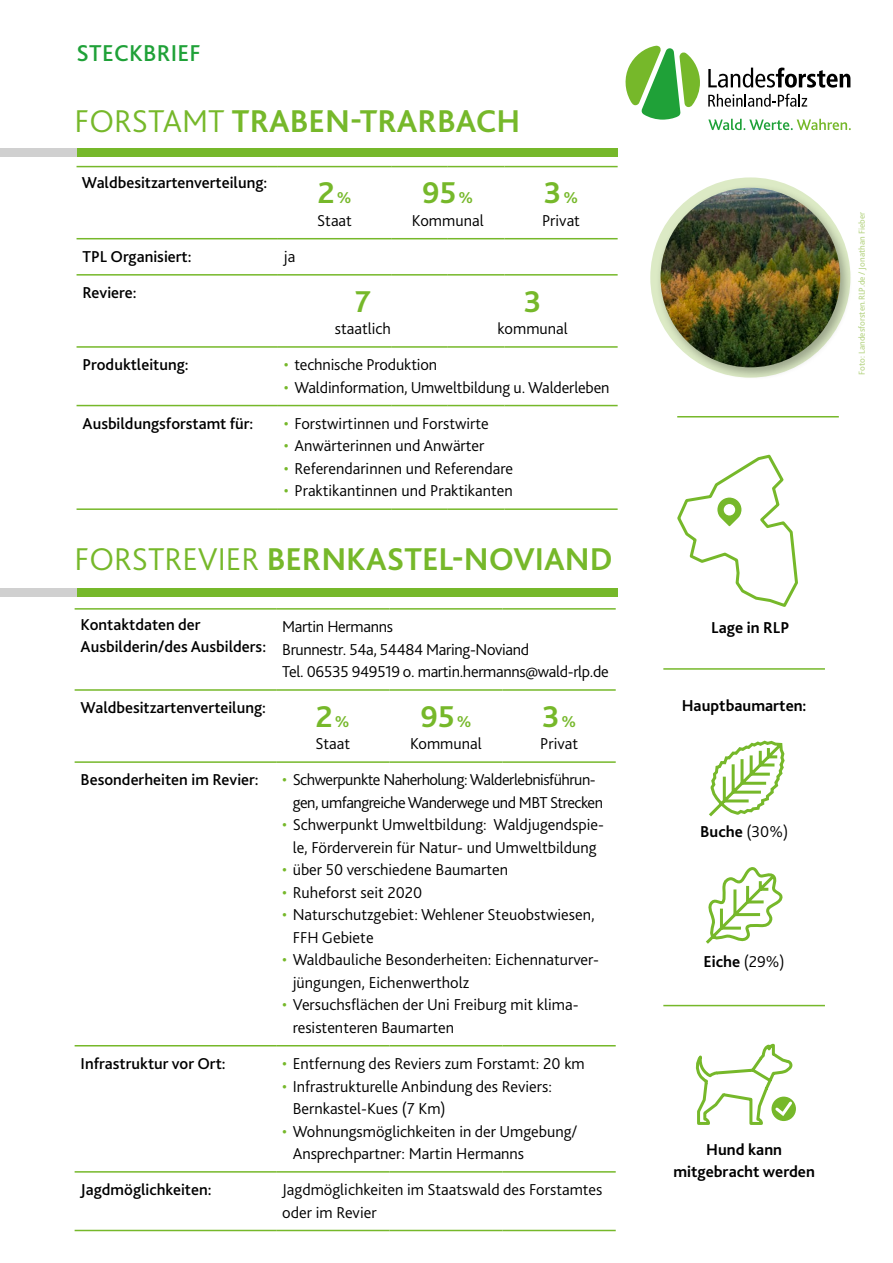
<style>
.page{position:relative;width:893px;height:1263px;background:#fff}
.page>*{position:absolute;margin:0;border:0;box-sizing:border-box;transform-origin:0 0}
.t1{font:700 33px "Bliss 2";color:#76b82a}
.t2{font:700 31.5px "Bliss 2";color:#76b82a}
.t3{font:500 24px "Bliss 2";letter-spacing:.01em;color:#1fa138}
.t4{font:300 16.5px/22.5px "Bliss 2";color:#000}
.t5{font:500 16.5px/22.5px "Bliss 2";color:#000}
.t6{font:300 16.5px "Bliss 2";letter-spacing:-.02em;color:#000}
.t7{font:300 16.5px/22.5px "Bliss 2";letter-spacing:-.03em;color:#000}
.t8{font:700 16.5px/22.5px "Bliss 2";color:#000;text-align:center}
.t9{font:9px "Bliss 2";color:#b6d484}
.s1{font-weight:300}
.s2{font-size:16.5px}
.s3{color:#76b82a}
</style>
<div class="page">
<svg style="left:625px;top:45px;width:75px;height:75px"></svg>
<svg style="left:708px;top:94px;width:99px;height:13px"></svg>
<svg style="left:708px;top:68px;width:142px;height:20px"></svg>
<svg style="left:708px;top:119px;width:143px;height:11px"></svg>
<div style="left:77px;top:148px;width:541px;height:8px;background:#76b82a"></div>
<div style="left:77px;top:589px;width:541px;height:8px;background:#76b82a"></div>
<div style="left:0;top:148px;width:77px;height:8px;background:#d0d0d0"></div>
<div style="left:0;top:589px;width:77px;height:8px;background:#d0d0d0"></div>
<hr style="left:77px;top:166px;width:201px;height:1px;background:#76b82a">
<hr style="left:278px;top:166px;width:113px;height:1px;background:#76b82a">
<hr style="left:391px;top:166px;width:57px;height:1px;background:#76b82a">
<hr style="left:448px;top:166px;width:56px;height:1px;background:#76b82a">
<hr style="left:504px;top:166px;width:114px;height:1px;background:#76b82a">
<hr style="left:77px;top:238px;width:201px;height:1px;background:#76b82a">
<hr style="left:278px;top:238px;width:113px;height:1px;background:#76b82a">
<hr style="left:391px;top:238px;width:57px;height:1px;background:#76b82a">
<hr style="left:448px;top:238px;width:56px;height:1px;background:#76b82a">
<hr style="left:504px;top:238px;width:114px;height:1px;background:#76b82a">
<hr style="left:77px;top:274px;width:201px;height:2px;background:#76b82a">
<hr style="left:278px;top:274px;width:113px;height:2px;background:#76b82a">
<hr style="left:391px;top:274px;width:57px;height:2px;background:#76b82a">
<hr style="left:448px;top:274px;width:56px;height:2px;background:#76b82a">
<hr style="left:504px;top:274px;width:114px;height:2px;background:#76b82a">
<hr style="left:77px;top:346px;width:201px;height:2px;background:#76b82a">
<hr style="left:278px;top:346px;width:113px;height:2px;background:#76b82a">
<hr style="left:391px;top:346px;width:57px;height:2px;background:#76b82a">
<hr style="left:448px;top:346px;width:56px;height:2px;background:#76b82a">
<hr style="left:504px;top:346px;width:114px;height:2px;background:#76b82a">
<hr style="left:77px;top:405px;width:201px;height:1px;background:#76b82a">
<hr style="left:278px;top:405px;width:113px;height:1px;background:#76b82a">
<hr style="left:391px;top:405px;width:57px;height:1px;background:#76b82a">
<hr style="left:448px;top:405px;width:56px;height:1px;background:#76b82a">
<hr style="left:504px;top:405px;width:114px;height:1px;background:#76b82a">
<hr style="left:77px;top:508px;width:201px;height:2px;background:#76b82a">
<hr style="left:278px;top:508px;width:113px;height:2px;background:#76b82a">
<hr style="left:391px;top:508px;width:57px;height:2px;background:#76b82a">
<hr style="left:448px;top:508px;width:56px;height:2px;background:#76b82a">
<hr style="left:504px;top:508px;width:114px;height:2px;background:#76b82a">
<hr style="left:75px;top:608px;width:201px;height:2px;background:#76b82a">
<hr style="left:276px;top:608px;width:113px;height:2px;background:#76b82a">
<hr style="left:389px;top:608px;width:114px;height:2px;background:#76b82a">
<hr style="left:503px;top:608px;width:113px;height:2px;background:#76b82a">
<hr style="left:75px;top:689px;width:201px;height:2px;background:#76b82a">
<hr style="left:276px;top:689px;width:113px;height:2px;background:#76b82a">
<hr style="left:389px;top:689px;width:114px;height:2px;background:#76b82a">
<hr style="left:503px;top:689px;width:113px;height:2px;background:#76b82a">
<hr style="left:75px;top:761px;width:201px;height:2px;background:#76b82a">
<hr style="left:276px;top:761px;width:113px;height:2px;background:#76b82a">
<hr style="left:389px;top:761px;width:114px;height:2px;background:#76b82a">
<hr style="left:503px;top:761px;width:113px;height:2px;background:#76b82a">
<hr style="left:75px;top:1045px;width:201px;height:1px;background:#76b82a">
<hr style="left:276px;top:1045px;width:113px;height:1px;background:#76b82a">
<hr style="left:389px;top:1045px;width:114px;height:1px;background:#76b82a">
<hr style="left:503px;top:1045px;width:113px;height:1px;background:#76b82a">
<hr style="left:75px;top:1171px;width:201px;height:1px;background:#76b82a">
<hr style="left:276px;top:1171px;width:113px;height:1px;background:#76b82a">
<hr style="left:389px;top:1171px;width:114px;height:1px;background:#76b82a">
<hr style="left:503px;top:1171px;width:113px;height:1px;background:#76b82a">
<hr style="left:75px;top:1230px;width:201px;height:1px;background:#76b82a">
<hr style="left:276px;top:1230px;width:113px;height:1px;background:#76b82a">
<hr style="left:389px;top:1230px;width:114px;height:1px;background:#76b82a">
<hr style="left:503px;top:1230px;width:113px;height:1px;background:#76b82a">
<hr style="left:663px;top:1005px;width:162px;height:1px;background:#76b82a">
<svg style="left:677px;top:454px;width:121px;height:153px"></svg>
<hr style="left:677px;top:416px;width:162px;height:1px;background:#76b82a">
<hr style="left:663px;top:668px;width:162px;height:2px;background:#76b82a">
<svg style="left:709px;top:740px;width:76px;height:77px"></svg>
<svg style="left:695px;top:1043px;width:100px;height:82px"></svg>
<svg style="left:706px;top:867px;width:77px;height:77px"></svg>
<div style="left:656px;top:183px;width:197px;height:197px;background:#000;opacity:.3"></div>
<img style="left:661px;top:188px;width:179px;height:179px;border-radius:90px">
<p class="t3" style="left:77px;top:38px;width:126px">STECKBRIEF</p>
<h1 class="t1" style="left:75px;top:101px;width:447px"><span class="s1">FORSTAMT</span> TRABEN-TRARBACH</h1>
<h2 class="t5" style="left:82px;top:171px;width:187px">Waldbesitzartenverteilung:</h2>
<p class="t2" style="left:318px;top:173px;width:35px">2<span class="s2">%</span></p>
<p class="t4" style="left:317px;top:209px;width:36px">Staat</p>
<p class="t2" style="left:422px;top:173px;width:53px">95<span class="s2">%</span></p>
<p class="t4" style="left:412px;top:209px;width:73px">Kommunal</p>
<p class="t2" style="left:544px;top:173px;width:36px">3<span class="s2">%</span></p>
<p class="t4" style="left:542px;top:209px;width:39px">Privat</p>
<h2 class="t5" style="left:83px;top:245px;width:111px">TPL Organisiert:</h2>
<p class="t4" style="left:284px;top:245px;width:13px">ja</p>
<h2 class="t5" style="left:83px;top:281px;width:55px">Reviere:</h2>
<p class="t2" style="left:355px;top:282px;width:17px">7</p>
<p class="t4" style="left:335px;top:317px;width:58px">staatlich</p>
<p class="t2" style="left:524px;top:282px;width:19px">3</p>
<p class="t4" style="left:498px;top:317px;width:72px">kommunal</p>
<h2 class="t5" style="left:83px;top:354px;width:108px">Produktleitung:</h2>
<p class="t4" style="left:284px;top:353px;width:155px"><span class="s3">•</span> technische Produktion</p>
<p class="t4" style="left:284px;top:376px;width:327px"><span class="s3">•</span> Waldinformation, Umweltbildung u. Walderleben</p>
<h2 class="t5" style="left:83px;top:412px;width:172px">Ausbildungsforstamt für:</h2>
<p class="t4" style="left:284px;top:412px;width:206px"><span class="s3">•</span> Forstwirtinnen und Forstwirte</p>
<p class="t4" style="left:284px;top:435px;width:202px"><span class="s3">•</span> Anwärterinnen und Anwärter</p>
<p class="t4" style="left:284px;top:457px;width:231px"><span class="s3">•</span> Referendarinnen und Referendare</p>
<p class="t4" style="left:284px;top:480px;width:230px"><span class="s3">•</span> Praktikantinnen und Praktikanten</p>
<h1 class="t1" style="left:75px;top:539px;width:540px"><span class="s1">FORSTREVIER</span> BERNKASTEL-NOVIAND</h1>
<h2 class="t5" style="left:81px;top:613px;width:187px">Kontaktdaten der<br>Ausbilderin/des Ausbilders:</h2>
<p class="t6" style="left:282px;top:616px;width:112px">Martin Hermanns</p>
<p class="t6" style="left:282px;top:639px;width:249px">Brunnestr. 54a, 54484 Maring-Noviand</p>
<p class="t6" style="left:282px;top:661px;width:328px">Tel. 06535 949519 o. martin.hermanns@wald-rlp.de</p>
<h2 class="t5" style="left:81px;top:697px;width:187px">Waldbesitzartenverteilung:</h2>
<p class="t2" style="left:316px;top:697px;width:35px">2<span class="s2">%</span></p>
<p class="t4" style="left:315px;top:732px;width:36px">Staat</p>
<p class="t2" style="left:420px;top:697px;width:53px">95<span class="s2">%</span></p>
<p class="t4" style="left:410px;top:732px;width:73px">Kommunal</p>
<p class="t2" style="left:542px;top:697px;width:36px">3<span class="s2">%</span></p>
<p class="t4" style="left:540px;top:732px;width:39px">Privat</p>
<h2 class="t5" style="left:81px;top:769px;width:180px">Besonderheiten im Revier:</h2>
<p class="t7" style="left:293px;top:769px;width:312px;text-indent:-10px"><span class="s3">•</span> Schwerpunkte Naherholung: Walderlebnisführun&shy;gen, umfangreiche Wanderwege und MBT Strecken</p>
<p class="t4" style="left:282px;top:814px;width:323px;text-align:center"><span class="s3">•</span> Schwerpunkt Umweltbildung: Waldjugendspie&shy;le, Förderverein für Natur- und Umweltbildung</p>
<p class="t4" style="left:282px;top:859px;width:228px"><span class="s3">•</span> über 50 verschiedene Baumarten</p>
<p class="t4" style="left:282px;top:881px;width:142px"><span class="s3">•</span> Ruheforst seit 2020</p>
<p class="t4" style="left:293px;top:904px;width:303px;text-indent:-10px"><span class="s3">•</span> Naturschutzgebiet: Wehlener Steuobstwiesen,<br>FFH Gebiete</p>
<p class="t4" style="left:293px;top:949px;width:308px;text-indent:-10px"><span class="s3">•</span> Waldbauliche Besonderheiten: Eichennaturver&shy;jüngungen, Eichenwertholz</p>
<p class="t4" style="left:293px;top:994px;width:286px;text-indent:-10px"><span class="s3">•</span> Versuchsflächen der Uni Freiburg mit klima&shy;resistenteren Baumarten</p>
<h2 class="t5" style="left:81px;top:1052px;width:147px">Infrastruktur vor Ort:</h2>
<p class="t4" style="left:282px;top:1052px;width:304px"><span class="s3">•</span> Entfernung des Reviers zum Forstamt: 20 km</p>
<p class="t4" style="left:293px;top:1075px;width:261px;text-indent:-10px"><span class="s3">•</span> Infrastrukturelle Anbindung des Reviers:<br>Bernkastel-Kues (7 Km)</p>
<p class="t4" style="left:293px;top:1120px;width:286px;text-indent:-10px"><span class="s3">•</span> Wohnungsmöglichkeiten in der Umgebung/<br>Ansprechpartner: Martin Hermanns</p>
<h2 class="t5" style="left:81px;top:1178px;width:132px">Jagdmöglichkeiten:</h2>
<p class="t4" style="left:282px;top:1178px;width:322px">Jagdmöglichkeiten im Staatswald des Forstamtes oder im Revier</p>
<p class="t9" style="left:856px;top:375px;width:164px;rotate:-90deg">Foto: Landesforsten.RLP.de / Jonathan Fieber</p>
<p class="t8" style="left:711px;top:616px;width:80px">Lage in RLP</p>
<h3 class="t8" style="left:682px;top:694px;width:126px">Hauptbaumarten:</h3>
<p class="t8" style="left:700px;top:821px;width:89px">Buche <span class="s1">(30%)</span></p>
<p class="t8" style="left:703px;top:950px;width:83px">Eiche <span class="s1">(29%)</span></p>
<p class="t8" style="left:673px;top:1138px;width:143px">Hund kann mitgebracht werden</p>
</div>
